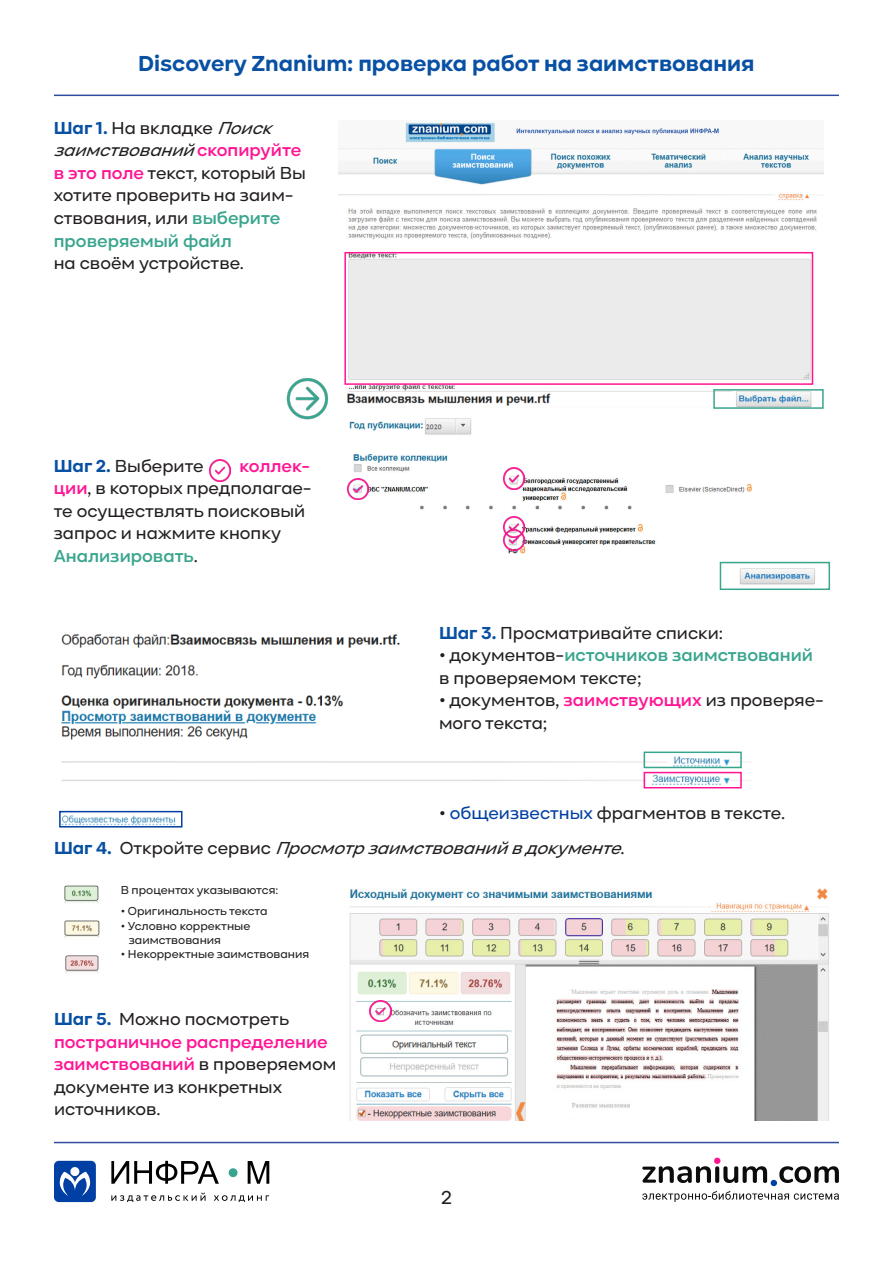
<style>
.page{position:relative;width:893px;height:1263px;background:#fff}
.page>*{position:absolute;margin:0;border:0;box-sizing:border-box;transform-origin:0 0}
.t1{font:700 22.5px "Kinetika";color:#0850a3}
.t2{font:500 19.5px "Kinetika";color:#231f20}
.t3{font:500 18px/22.5px "Kinetika";color:#231f20}
.t4{font:italic 500 18px "Kinetika";color:#231f20}
.t5{font:600 18px "Kinetika";color:#ff1594}
.t6{font:600 18px "Kinetika";color:#39a58e}
.t7{font:500 12px "Kinetika";color:#231f20}
.s1{font-weight:700;color:#0850a3}
.s2{font-style:italic}
.s3{font-weight:600;color:#ff1594}
.s4{font-weight:600;color:#39a58e}
.s5{font-weight:500;color:#231f20}
.s6{color:#003fa3}
.s7{font-weight:700;font-style:normal;color:#0850a3}
.s8{font-style:normal}
</style>
<div class="page">
<img style="left:405px;top:122px;width:314px;height:21px">
<img style="left:59px;top:634px;width:693px;height:193px">
<img style="left:349px;top:888px;width:480px;height:233px">
<img style="left:64px;top:885px;width:35px;height:19px">
<img style="left:64px;top:920px;width:36px;height:18px">
<img style="left:65px;top:955px;width:34px;height:18px">
<img style="left:339px;top:148px;width:485px;height:442px">
<hr style="left:54px;top:1142px;width:785px;height:1px;background:#304ca1">
<hr style="left:54px;top:95px;width:785px;height:1px;background:#304ca1">
<svg style="left:111px;top:1161px;width:108px;height:23px"></svg>
<svg style="left:248px;top:1161px;width:21px;height:23px"></svg>
<svg style="left:111px;top:1193px;width:95px;height:9px"></svg>
<svg style="left:214px;top:1195px;width:55px;height:7px"></svg>
<svg style="left:54px;top:1161px;width:42px;height:41px;background:#3164b4"></svg>
<div style="left:229px;top:1168px;width:9px;height:9px;background:#39a58e;border-radius:50%"></div>
<svg style="left:642px;top:1158px;width:197px;height:44px"></svg>
<img style="left:286px;top:378px;width:43px;height:42px">
<img style="left:209px;top:460px;width:22px;height:21px">
<img style="left:503px;top:468px;width:21px;height:21px">
<img style="left:503px;top:517px;width:21px;height:12px">
<img style="left:503px;top:529px;width:21px;height:21px">
<img style="left:370px;top:1000px;width:21px;height:21px">
<img style="left:347px;top:478px;width:22px;height:22px">
<div style="left:344px;top:252px;width:469px;height:133px;border:2px solid #ff1594"></div>
<div style="left:713px;top:389px;width:111px;height:20px;border:2px solid #39a58e"></div>
<div style="left:720px;top:562px;width:110px;height:28px;border:2px solid #39a58e"></div>
<div style="left:644px;top:751px;width:98px;height:17px;border:2px solid #39a58e"></div>
<div style="left:644px;top:772px;width:98px;height:16px;border:2px solid #ff1594"></div>
<div style="left:59px;top:811px;width:123px;height:16px;border:2px solid #003fa3"></div>
<p class="t1" style="left:138px;top:50px;width:618px">Discovery Znanium: проверка работ на заимствования</p>
<p class="t3" style="left:54px;top:116px;width:254px"><span class="s1">Шаг 1.</span> На вкладке <span class="s2">Поиск заимствований</span> <span class="s3">с к о п и р у й т е в это поле</span> текст, который Вы хотите проверить на заим&shy;ствования, или <span class="s4">выберите проверяемый файл</span></p>
<p class="t3" style="left:54px;top:251px;width:192px">на своём устройстве.</p>
<p class="t3" style="left:54px;top:454px;width:151px"><span class="s1">Шаг 2.</span> Выберите</p>
<p class="t3" style="left:54px;top:454px;width:259px;text-indent:186px"><span class="s3">коллек&shy;ции</span>, в которых предполагае&shy;те осуществлять поисковый запрос и нажмите кнопку<br><span class="s4">Анализировать</span>.</p>
<p class="t3" style="left:439px;top:621px;width:286px"><span class="s1">Шаг 3.</span> Просматривайте списки:</p>
<p class="t6" style="left:439px;top:644px;width:376px"><span class="s5">• документов-</span>источников заимствований</p>
<p class="t3" style="left:439px;top:666px;width:204px">в проверяемом тексте;</p>
<p class="t3" style="left:439px;top:689px;width:387px">• документов, <span class="s3">заимствующих</span> из проверяе&shy;мого текста;</p>
<p class="t3" style="left:439px;top:801px;width:348px">• <span class="s6">общеизвестных</span> фрагментов в тексте.</p>
<p class="t4" style="left:54px;top:837px;width:575px"><span class="s7">Ш а г 4 .</span> <span class="s8">О т к р о й т е с е р в и с</span> Просмотрзаимствованийвдокументе<span class="s8">.</span></p>
<p class="t7" style="left:121px;top:883px;width:159px">В процентах указываются:</p>
<p class="t7" style="left:121px;top:904px;width:148px">• Оригинальность текста</p>
<p class="t7" style="left:121px;top:918px;width:131px">• Условно корректные</p>
<p class="t7" style="left:129px;top:933px;width:94px">заимствования</p>
<p class="t7" style="left:121px;top:947px;width:190px">• Некорректные заимствования</p>
<p class="t3" style="left:54px;top:1007px;width:237px"><span class="s1">Шаг 5.</span> Можно посмотреть</p>
<p class="t5" style="left:54px;top:1031px;width:275px">постраничное распределение</p>
<p class="t5" style="left:54px;top:1053px;width:284px">заимствований <span class="s5">в проверяемом</span></p>
<p class="t3" style="left:54px;top:1075px;width:230px">документе из конкретных</p>
<p class="t3" style="left:54px;top:1097px;width:108px">источников.</p>
<p class="t2" style="left:441px;top:1186px;width:12px">2</p>
</div>
